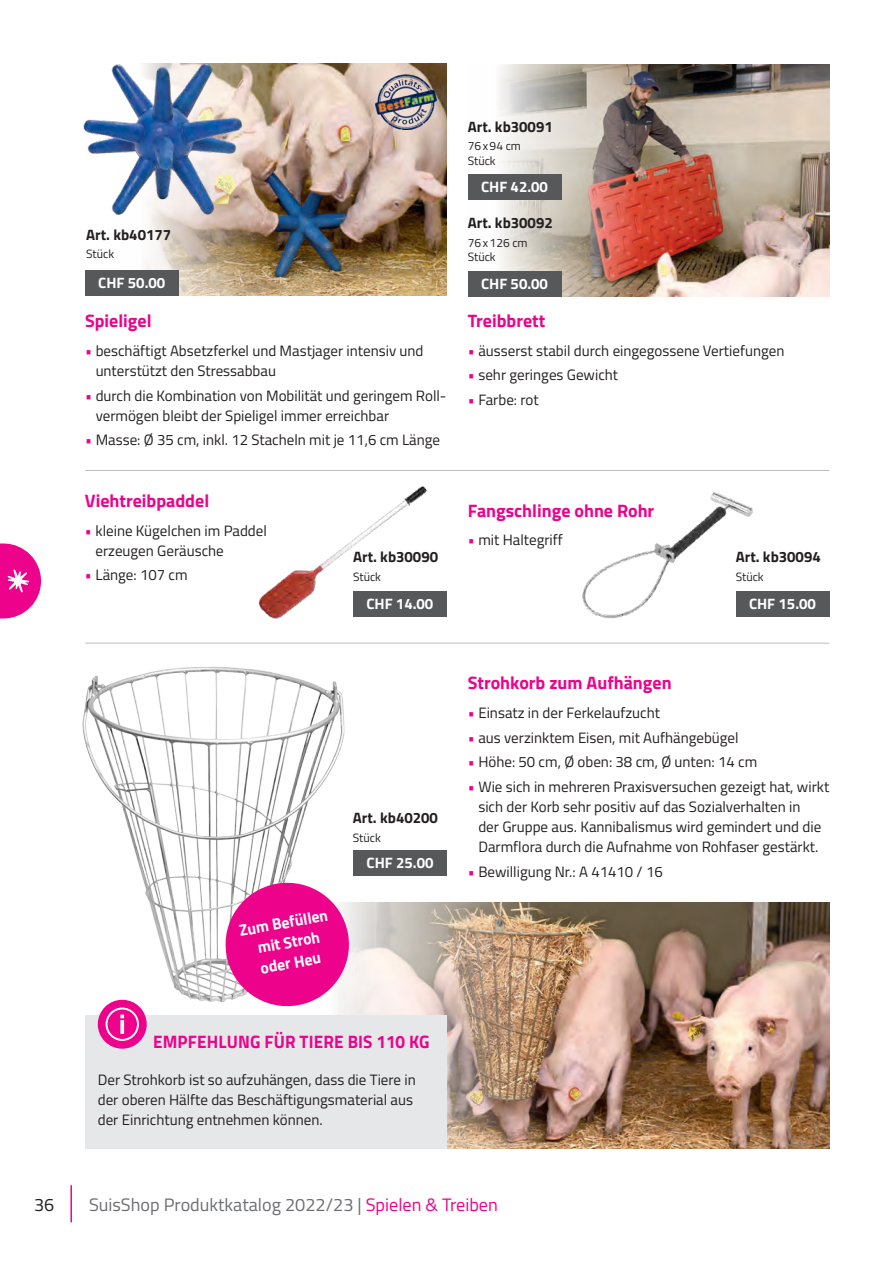
<style>
.page{position:relative;width:893px;height:1263px;background:#fff}
.page>*{position:absolute;margin:0;border:0;box-sizing:border-box;transform-origin:0 0}
.t1{font:700 18px "Titillium Web";color:#ed028c}
.t2{font:18px "Titillium Web";color:#6c6d70}
.t3{font:700 18px "Titillium Web";color:#ed028c;scale:.95 1}
.t4{font:18px "Titillium Web";color:#231f20}
.t5{font:700 16.2px/20.2px "Titillium Web";color:#fff;text-align:center;scale:.96 1}
.t6{font:15px/20.2px "Titillium Web";color:#231f20}
.t7{font:700 15px "Titillium Web";color:#231f20}
.t8{font:700 15px "Titillium Web";color:#fff}
.t9{font:12px/14.4px "Titillium Web";color:#231f20}
.s1{color:#ed028c}
</style>
<div class="page">
<hr style="left:70px;top:1185px;width:2px;height:37px;background:#ed028c">
<svg style="left:0;top:543px;width:41px;height:75px"></svg>
<img style="left:145px;top:64px;width:301px;height:231px">
<img style="left:83px;top:63px;width:187px;height:154px">
<div style="left:85px;top:270px;width:94px;height:25px;background:#57585a"></div>
<img style="left:376px;top:73px;width:60px;height:57px">
<hr style="left:85px;top:470px;width:744px;height:1px;background:#bcbdc0">
<hr style="left:85px;top:643px;width:744px;height:1px;background:#bcbdc0">
<img style="left:361px;top:903px;width:468px;height:245px">
<img style="left:82px;top:642px;width:279px;height:373px">
<div style="left:85px;top:1015px;width:362px;height:133px;background:#e6e7e9"></div>
<div style="left:98px;top:1000px;width:49px;height:49px;background:#ed028c;border-radius:50%"></div>
<svg style="left:106px;top:1007px;width:33px;height:34px"></svg>
<svg style="left:221px;top:878px;width:133px;height:133px"></svg>
<div style="left:353px;top:851px;width:94px;height:25px;background:#57585a"></div>
<img style="left:259px;top:486px;width:170px;height:133px">
<div style="left:353px;top:592px;width:94px;height:25px;background:#57585a"></div>
<img style="left:582px;top:492px;width:171px;height:127px">
<div style="left:736px;top:591px;width:93px;height:26px;background:#57585a"></div>
<img style="left:468px;top:65px;width:361px;height:232px">
<div style="left:468px;top:174px;width:93px;height:26px;background:#57585a"></div>
<div style="left:468px;top:271px;width:93px;height:25px;background:#57585a"></div>
<p class="t7" style="left:468px;top:115px;width:87px">Art. kb30091</p>
<p class="t9" style="left:468px;top:138px;width:55px">76x94 cm<br>Stück</p>
<p class="t7" style="left:86px;top:223px;width:87px">Art. kb40177</p>
<p class="t9" style="left:86px;top:246px;width:29px">Stück</p>
<p class="t8" style="left:98px;top:271px;width:69px">CHF 50.00</p>
<p class="t1" style="left:85px;top:307px;width:68px">Spieligel</p>
<p class="t6" style="left:96px;top:340px;width:329px;text-indent:-11px"><span class="s1">•</span> beschäftigt Absetzferkel und Mastjager intensiv und unterstützt den Stressabbau</p>
<p class="t6" style="left:96px;top:385px;width:352px;text-indent:-11px"><span class="s1">•</span> durch die Kombination von Mobilität und geringem Roll&shy;vermögen bleibt der Spieligel immer erreichbar</p>
<p class="t6" style="left:85px;top:429px;width:357px"><span class="s1">•</span> Masse: Ø 35 cm, inkl. 12 Stacheln mit je 11,6 cm Länge</p>
<p class="t1" style="left:85px;top:487px;width:126px">Viehtreibpaddel</p>
<p class="t6" style="left:96px;top:519px;width:173px;text-indent:-11px"><span class="s1">•</span> kleine Kügelchen im Paddel erzeugen Geräusche</p>
<p class="t6" style="left:85px;top:564px;width:104px"><span class="s1">•</span> Länge: 107 cm</p>
<p class="t7" style="left:353px;top:546px;width:87px">Art. kb30090</p>
<p class="t9" style="left:353px;top:569px;width:29px">Stück</p>
<p class="t8" style="left:366px;top:593px;width:69px">CHF 14.00</p>
<p class="t8" style="left:481px;top:175px;width:69px">CHF 42.00</p>
<p class="t7" style="left:468px;top:212px;width:87px">Art. kb30092</p>
<p class="t9" style="left:468px;top:235px;width:61px">76x126 cm<br>Stück</p>
<p class="t8" style="left:481px;top:272px;width:69px">CHF 50.00</p>
<p class="t1" style="left:468px;top:307px;width:79px">Treibbrett</p>
<p class="t6" style="left:468px;top:340px;width:318px"><span class="s1">•</span> äusserst stabil durch eingegossene Vertiefungen</p>
<p class="t6" style="left:468px;top:364px;width:152px"><span class="s1">•</span> sehr geringes Gewicht</p>
<p class="t6" style="left:468px;top:389px;width:72px"><span class="s1">•</span> Farbe: rot</p>
<p class="t1" style="left:468px;top:497px;width:188px">Fangschlinge ohne Rohr</p>
<p class="t6" style="left:468px;top:529px;width:97px"><span class="s1">•</span> mit Haltegriff</p>
<p class="t7" style="left:736px;top:545px;width:87px">Art. kb30094</p>
<p class="t9" style="left:736px;top:569px;width:29px">Stück</p>
<p class="t8" style="left:749px;top:592px;width:69px">CHF 15.00</p>
<p class="t5" style="left:237px;top:920px;width:95px;rotate:-10deg">Zum Befüllen mit Stroh oder Heu</p>
<p class="t7" style="left:353px;top:806px;width:87px">Art. kb40200</p>
<p class="t9" style="left:353px;top:830px;width:29px">Stück</p>
<p class="t8" style="left:366px;top:852px;width:69px">CHF 25.00</p>
<p class="t3" style="left:153px;top:1028px;width:293px">EMPFEHLUNG FÜR TIERE BIS 110 KG</p>
<p class="t6" style="left:98px;top:1068px;width:319px">Der Strohkorb ist so aufzuhängen, dass die Tiere in der oberen Hälfte das Beschäftigungsmaterial aus der Einrichtung entnehmen können.</p>
<p class="t1" style="left:468px;top:669px;width:205px">Strohkorb zum Aufhängen</p>
<p class="t6" style="left:468px;top:702px;width:194px"><span class="s1">•</span> Einsatz in der Ferkelaufzucht</p>
<p class="t6" style="left:468px;top:726px;width:272px"><span class="s1">•</span> aus verzinktem Eisen, mit Aufhängebügel</p>
<p class="t6" style="left:468px;top:751px;width:291px"><span class="s1">•</span> Höhe: 50 cm, Ø oben: 38 cm, Ø unten: 14 cm</p>
<p class="t6" style="left:478px;top:775px;width:352px;text-indent:-11px"><span class="s1">•</span> Wie sich in mehreren Praxisversuchen gezeigt hat, wirkt sich der Korb sehr positiv auf das Sozialverhalten in<br>der Gruppe aus. Kannibalismus wird gemindert und die Darmflora durch die Aufnahme von Rohfaser gestärkt.</p>
<p class="t6" style="left:468px;top:861px;width:197px"><span class="s1">•</span> Bewilligung Nr.: A 41410 / 16</p>
<p class="t4" style="left:34px;top:1192px;width:22px">36</p>
<p class="t2" style="left:89px;top:1191px;width:410px">SuisShop Produktkatalog 2022/23 | <span class="s1">Spielen &amp; Treiben</span></p>
</div>
